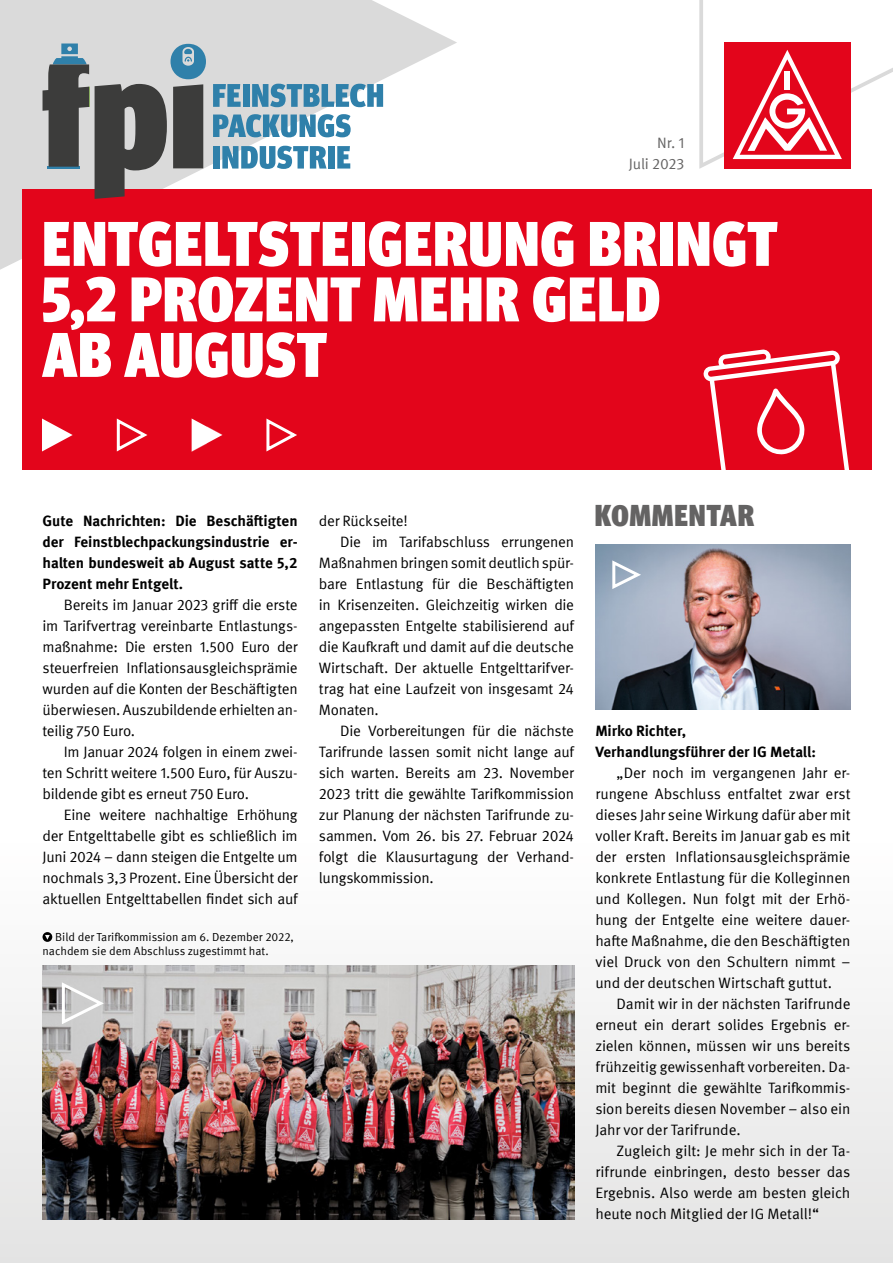
<style>
.page{position:relative;width:893px;height:1263px;background:#fff}
.page>*{position:absolute;margin:0;border:0;box-sizing:border-box;transform-origin:0 0}
.t1{font:900 condensed 63px/55.5px "Meta Head IGM";letter-spacing:.02em;color:#fff}
.t2{font:900 condensed 30px "Meta Head IGM";letter-spacing:.03em;color:#646363}
.t3{font:15px/21px "Meta IGM";letter-spacing:-.015em;color:#000;text-align:justify}
.t4{font:700 15px/21px "Meta IGM";letter-spacing:-.005em;color:#000}
.t5{font:15px/21px "Meta IGM";letter-spacing:-.005em;color:#646363;text-align:right}
.t6{font:11.7px/14.2px "Meta IGM";color:#000}
</style>
<div class="page">
<svg style="left:0;top:0;width:457px;height:270px;fill:#dadada"></svg>
<div style="left:22px;top:190px;width:850px;height:280px;background:#e3051b"></div>
<img style="left:595px;top:545px;width:255px;height:165px">
<div style="left:0;top:841px;width:893px;height:422px;background:linear-gradient(to bottom,#fff,#e0e0e0)"></div>
<svg style="left:699px;top:0;width:194px;height:169px"></svg>
<svg style="left:213px;top:84px;width:28px;height:23px"></svg>
<div style="left:243px;top:84px;width:6px;height:23px;background:#2f80aa"></div>
<svg style="left:252px;top:84px;width:131px;height:23px;background:#6ba1bd"></svg>
<svg style="left:213px;top:114px;width:138px;height:23px;background:#6da3bf"></svg>
<div style="left:213px;top:146px;width:7px;height:23px;background:#2f80aa"></div>
<svg style="left:222px;top:146px;width:105px;height:23px"></svg>
<div style="left:328px;top:146px;width:6px;height:23px;background:#2f80aa"></div>
<svg style="left:337px;top:146px;width:13px;height:23px"></svg>
<svg style="left:43px;top:44px;width:163px;height:155px;background:#857e81"></svg>
<svg style="left:42px;top:418px;width:31px;height:33px"></svg>
<svg style="left:116px;top:418px;width:32px;height:34px"></svg>
<svg style="left:192px;top:418px;width:30px;height:33px"></svg>
<svg style="left:266px;top:418px;width:31px;height:34px"></svg>
<svg style="left:611px;top:558px;width:31px;height:33px"></svg>
<svg style="left:703px;top:349px;width:147px;height:121px"></svg>
<img style="left:43px;top:965px;width:531px;height:254px">
<svg style="left:43px;top:932px;width:9px;height:10px"></svg>
<svg style="left:60px;top:980px;width:45px;height:47px"></svg>
<p class="t5" style="left:629px;top:131px;width:57px">Nr. 1<br>Juli 2023</p>
<h1 class="t1" style="left:42px;top:212px;width:737px">ENTGELTSTEIGERUNG BRINGT<br>5,2 PROZENT MEHR GELD<br>AB AUGUST</h1>
<p class="t4" style="left:43px;top:509px;width:257px;text-align:justify">Gute Nachrichten: Die Beschäftigten der Feinstblechpackungsindustrie er&shy;halten bundesweit ab August satte 5,2<br>Prozent mehr Entgelt.</p>
<p class="t3" style="left:43px;top:593px;width:257px;text-indent:21px">Bereits im Januar 2023 griff die erste im Tarifvertrag vereinbarte Entlastungs&shy;maßnahme: Die ersten 1.500 Euro der steuerfreien Inflationsausgleichsprämie wurden auf die Konten der Beschäftigten überwiesen. Auszubildende erhielten an&shy;teilig 750 Euro.</p>
<p class="t3" style="left:43px;top:740px;width:257px;text-indent:21px">Im Januar 2024 folgen in einem zwei&shy;ten Schritt weitere 1.500 Euro, für Auszu&shy;bildende gibt es erneut 750 Euro.</p>
<p class="t3" style="left:43px;top:803px;width:257px;text-indent:21px">Eine weitere nachhaltige Erhöhung der Entgelttabelle gibt es schließlich im Juni 2024 – dann steigen die Entgelte um nochmals 3,3 Prozent. Eine Übersicht der aktuellen Entgelttabellen findet sich auf</p>
<p class="t6" style="left:43px;top:929px;width:253px;text-indent:13px">Bild der Tarifkommission am 6. Dezember 2022, nachdem sie dem Abschluss zugestimmt hat.</p>
<p class="t3" style="left:319px;top:509px;width:90px">der Rückseite!</p>
<p class="t3" style="left:340px;top:530px;width:235px">Die im Tarifabschluss errungenen</p>
<p class="t3" style="left:319px;top:551px;width:257px">Maßnahmen bringen somit deutlich spür-</p>
<p class="t3" style="left:319px;top:572px;width:257px">bare Entlastung für die Beschäftigten</p>
<p class="t3" style="left:319px;top:593px;width:257px">in Krisenzeiten. Gleichzeitig wirken die</p>
<p class="t3" style="left:319px;top:614px;width:257px">angepassten Entgelte stabilisierend auf</p>
<p class="t3" style="left:319px;top:635px;width:257px">die Kaufkraft und damit auf die deutsche</p>
<p class="t3" style="left:319px;top:656px;width:257px">Wirtschaft. Der aktuelle Entgelttarifver-</p>
<p class="t3" style="left:319px;top:677px;width:257px">trag hat eine Laufzeit von insgesamt 24</p>
<p class="t3" style="left:319px;top:698px;width:61px">Monaten.</p>
<p class="t3" style="left:340px;top:719px;width:235px">Die Vorbereitungen für die nächste</p>
<p class="t3" style="left:319px;top:740px;width:257px">Tarifrunde lassen somit nicht lange auf</p>
<p class="t3" style="left:319px;top:761px;width:257px">sich warten. Bereits am 23. November</p>
<p class="t3" style="left:319px;top:782px;width:257px">2023 tritt die gewählte Tarifkommission</p>
<p class="t3" style="left:319px;top:803px;width:257px">zur Planung der nächsten Tarifrunde zu-</p>
<p class="t3" style="left:319px;top:824px;width:257px">sammen. Vom 26. bis 27. Februar 2024</p>
<p class="t3" style="left:319px;top:845px;width:257px">folgt die Klausurtagung der Verhand-</p>
<p class="t3" style="left:319px;top:866px;width:116px">lungskommission.</p>
<h2 class="t2" style="left:595px;top:491px;width:161px">KOMMENTAR</h2>
<p class="t4" style="left:595px;top:719px;width:222px">Mirko Richter,<br>Verhandlungsführer der IG Metall:</p>
<p class="t3" style="left:595px;top:761px;width:257px;text-indent:21px">„Der noch im vergangenen Jahr er&shy;rungene Abschluss entfaltet zwar erst dieses Jahr seine Wirkung dafür aber mit voller Kraft. Bereits im Januar gab es mit der ersten Inflationsausgleichsprämie konkrete Entlastung für die Kolleginnen und Kollegen. Nun folgt mit der Erhö&shy;hung der Entgelte eine weitere dauer&shy;hafte Maßnahme, die den Beschäftigten viel Druck von den Schultern nimmt – und der deutschen Wirtschaft guttut.</p>
<p class="t3" style="left:595px;top:992px;width:257px;text-indent:21px">Damit wir in der nächsten Tarifrunde erneut ein derart solides Ergebnis er&shy;zielen können, müssen wir uns bereits frühzeitig gewissenhaft vorbereiten. Da&shy;mit beginnt die gewählte Tarifkommis&shy;sion bereits diesen November – also ein Jahr vor der Tarifrunde.</p>
<p class="t3" style="left:595px;top:1139px;width:257px;text-indent:21px">Zugleich gilt: Je mehr sich in der Ta&shy;rifrunde einbringen, desto besser das Ergebnis. Also werde am besten gleich heute noch Mitglied der IG Metall!“</p>
</div>
